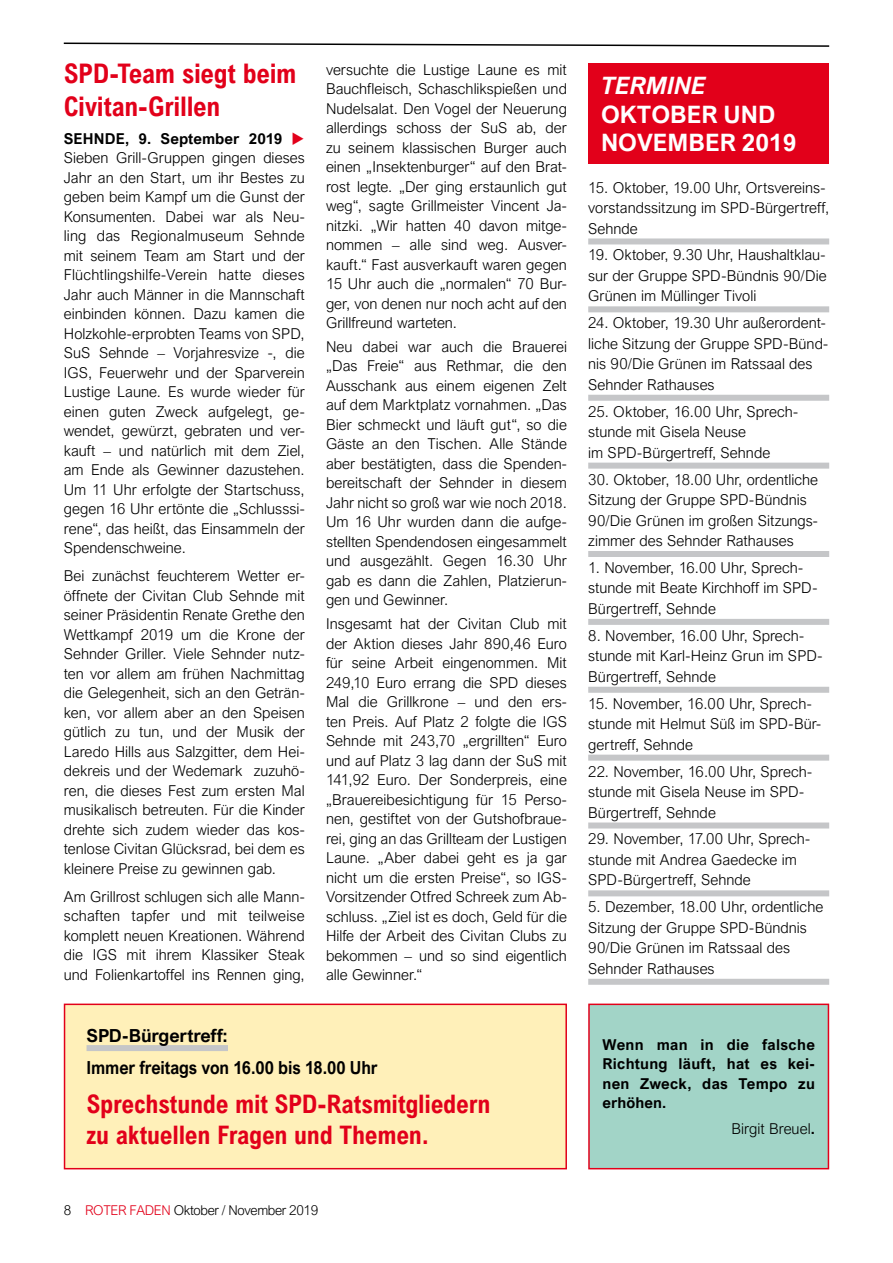
<style>
.page{position:relative;width:893px;height:1263px;background:#fff}
.page>*{position:absolute;margin:0;border:0;box-sizing:border-box;transform-origin:0 0}
.t1{font:700 27px/32.4px "Arial Nova Cond";letter-spacing:-.01em;color:#e2001a}
.t2{font:700 25.5px/30.6px "Arial Nova Cond";letter-spacing:-.01em;color:#e2001a}
.t3{font:700 24px/28.8px "Arial Nova";color:#fff}
.t4{font:italic 700 24px "Arial Nova";color:#fff}
.t5{font:700 18px/32.2px "Arial Nova";letter-spacing:-.01em;color:#000}
.t6{font:300 15px/19.5px "Arial Nova";color:#000}
.t7{font:700 15px/19.5px "Arial Nova";letter-spacing:.02em;color:#000;text-align:justify}
.t8{font:300 13.5px "Arial Nova";letter-spacing:-.025em;color:#000}
.s1{font-weight:700}
.s2{color:#e2001a}
</style>
<div class="page">
<svg style="left:63px;top:42px;width:767px;height:5px"></svg>
<div style="left:588px;top:238px;width:241px;height:6px;background:#c5c6c8"></div>
<div style="left:588px;top:306px;width:241px;height:6px;background:#c5c6c8"></div>
<div style="left:588px;top:395px;width:241px;height:6px;background:#c5c6c8"></div>
<div style="left:588px;top:463px;width:241px;height:6px;background:#c5c6c8"></div>
<div style="left:588px;top:551px;width:241px;height:6px;background:#c5c6c8"></div>
<div style="left:588px;top:619px;width:241px;height:6px;background:#c5c6c8"></div>
<div style="left:588px;top:687px;width:241px;height:6px;background:#c5c6c8"></div>
<div style="left:588px;top:755px;width:241px;height:6px;background:#c5c6c8"></div>
<div style="left:588px;top:822px;width:241px;height:6px;background:#c5c6c8"></div>
<div style="left:588px;top:890px;width:241px;height:6px;background:#c5c6c8"></div>
<div style="left:588px;top:979px;width:241px;height:6px;background:#c5c6c8"></div>
<div style="left:588px;top:64px;width:241px;height:100px;background:#e2001a"></div>
<div style="left:589px;top:1004px;width:239px;height:165px;background:#a2d4c7"></div>
<div style="left:588px;top:1003px;width:241px;height:166px;border:2px solid #e2001a"></div>
<div style="left:65px;top:1004px;width:501px;height:165px;background:#fff0b9"></div>
<div style="left:87px;top:1045px;width:141px;height:6px;background:#c5c6c8"></div>
<div style="left:64px;top:1003px;width:503px;height:166px;border:2px solid #e2001a"></div>
<h1 class="t1" style="left:64px;top:57px;width:234px">SPD-Team siegt beim<br>Civitan-Grillen</h1>
<p class="t6" style="left:64px;top:128px;width:242px;text-align:justify"><span class="s1">Sehnde, 9. September 2019</span> <span class="s2">◆ </span>Sieben Grill-Gruppen gingen dieses Jahr an den Start, um ihr Bestes zu geben beim Kampf um die Gunst der Konsumenten. Dabei war als Neu&shy;ling das Regionalmuseum Sehnde mit seinem Team am Start und der Flüchtlingshilfe-Verein hatte dieses Jahr auch Männer in die Mannschaft einbinden können. Dazu kamen die Holzkohle-erprobten Teams von SPD, SuS Sehnde – Vorjahresvize -, die IGS, Feuerwehr und der Sparverein Lustige Laune. Es wurde wieder für einen guten Zweck aufgelegt, ge&shy;wendet, gewürzt, gebraten und ver&shy;kauft – und natürlich mit dem Ziel, am Ende als Gewinner dazustehen.<br>Um 11 Uhr erfolgte der Startschuss, gegen 16 Uhr ertönte die „Schlusssi&shy;rene“, das heißt, das Einsammeln der Spendenschweine.</p>
<p class="t6" style="left:64px;top:566px;width:242px;text-align:justify">Bei zunächst feuchterem Wetter er&shy;öffnete der Civitan Club Sehnde mit seiner Präsidentin Renate Grethe den Wettkampf 2019 um die Krone der Sehnder Griller. Viele Sehnder nutz&shy;ten vor allem am frühen Nachmittag die Gelegenheit, sich an den Geträn&shy;ken, vor allem aber an den Speisen gütlich zu tun, und der Musik der Laredo Hills aus Salzgitter, dem Hei&shy;dekreis und der Wedemark zuzuhö&shy;ren, die dieses Fest zum ersten Mal musikalisch betreuten. Für die Kinder drehte sich zudem wieder das kos&shy;tenlose Civitan Glücksrad, bei dem es kleinere Preise zu gewinnen gab.</p>
<p class="t6" style="left:64px;top:886px;width:242px;text-align:justify">Am Grillrost schlugen sich alle Mann&shy;schaften tapfer und mit teilweise komplett neuen Kreationen. Während die IGS mit ihrem Klassiker Steak und Folienkartoffel ins Rennen ging,</p>
<p class="t6" style="left:326px;top:59px;width:242px;text-align:justify">versuchte die Lustige Laune es mit Bauchfleisch, Schaschlikspießen und Nudelsalat. Den Vogel der Neuerung allerdings schoss der SuS ab, der zu seinem klassischen Burger auch einen „Insektenburger“ auf den Brat&shy;rost legte. „Der ging erstaunlich gut weg“, sagte Grillmeister Vincent Ja&shy;nitzki. „Wir hatten 40 davon mitge&shy;nommen – alle sind weg. Ausver&shy;kauft.“ Fast ausverkauft waren gegen 15 Uhr auch die „normalen“ 70 Bur&shy;ger, von denen nur noch acht auf den Grillfreund warteten.</p>
<p class="t6" style="left:326px;top:337px;width:242px;text-align:justify">Neu dabei war auch die Brauerei „Das Freie“ aus Rethmar, die den Ausschank aus einem eigenen Zelt auf dem Marktplatz vornahmen. „Das Bier schmeckt und läuft gut“, so die Gäste an den Tischen. Alle Stände aber bestätigten, dass die Spenden&shy;bereitschaft der Sehnder in diesem Jahr nicht so groß war wie noch 2018.<br>Um 16 Uhr wurden dann die aufge&shy;stellten Spendendosen eingesammelt und ausgezählt. Gegen 16.30 Uhr gab es dann die Zahlen, Platzierun&shy;gen und Gewinner.</p>
<p class="t6" style="left:326px;top:614px;width:242px;text-align:justify">Insgesamt hat der Civitan Club mit der Aktion dieses Jahr 890,46 Euro für seine Arbeit eingenommen. Mit 249,10 Euro errang die SPD dieses Mal die Grillkrone – und den ers&shy;ten Preis. Auf Platz 2 folgte die IGS Sehnde mit 243,70 „ergrillten“ Euro und auf Platz 3 lag dann der SuS mit 141,92 Euro. Der Sonderpreis, eine „Brauereibesichtigung für 15 Perso&shy;nen, gestiftet von der Gutshofbraue&shy;rei, ging an das Grillteam der Lustigen Laune. „Aber dabei geht es ja gar nicht um die ersten Preise“, so IGS-Vorsitzender Otfred Schreek zum Ab&shy;schluss. „Ziel ist es doch, Geld für die Hilfe der Arbeit des Civitan Clubs zu bekommen – und so sind eigentlich alle Gewinner.“</p>
<p class="t5" style="left:87px;top:1019px;width:293px">SPD-Bürgertreff:<br>Immer freitags von 16.00 bis 18.00 Uhr</p>
<h2 class="t2" style="left:87px;top:1088px;width:405px">Sprechstunde mit SPD-Ratsmitgliedern zu aktuellen Fragen und Themen.</h2>
<h3 class="t4" style="left:601px;top:71px;width:107px">TERMINE</h3>
<h3 class="t3" style="left:601px;top:99px;width:197px">Oktober und<br>November 2019</h3>
<p class="t6" style="left:588px;top:177px;width:242px;line-height:20.5px">15. Oktober, 19.00 Uhr, Ortsvereins&shy;vorstandssitzung im SPD-Bürgertreff,<br>Sehnde</p>
<p class="t6" style="left:588px;top:245px;width:240px;line-height:20.5px;text-align:justify">19. Oktober, 9.30 Uhr, Haushaltklau&shy;sur der Gruppe SPD-Bündnis 90/Die Grünen im Müllinger Tivoli</p>
<p class="t6" style="left:588px;top:313px;width:241px;line-height:20.5px">24. Oktober, 19.30 Uhr außerordent&shy;liche Sitzung der Gruppe SPD-Bünd&shy;nis 90/Die Grünen im Ratssaal des<br>Sehnder Rathauses</p>
<p class="t6" style="left:588px;top:401px;width:211px;line-height:20.5px">25. Oktober, 16.00 Uhr, Sprech&shy;stunde mit Gisela Neuse<br>im SPD-Bürgertreff, Sehnde</p>
<p class="t6" style="left:588px;top:469px;width:231px;line-height:20.5px">30. Oktober, 18.00 Uhr, ordentliche Sitzung der Gruppe SPD-Bündnis 90/Die Grünen im großen Sitzungs&shy;zimmer des Sehnder Rathauses</p>
<p class="t6" style="left:588px;top:557px;width:231px;line-height:20.5px">1. November, 16.00 Uhr, Sprech&shy;stunde mit Beate Kirchhoff im SPD-<br>Bürgertreff, Sehnde</p>
<p class="t6" style="left:588px;top:625px;width:236px;line-height:20.5px">8. November, 16.00 Uhr, Sprech&shy;stunde mit Karl-Heinz Grun im SPD-<br>Bürgertreff, Sehnde</p>
<p class="t6" style="left:588px;top:693px;width:234px;line-height:20.5px">15. November, 16.00 Uhr, Sprech&shy;stunde mit Helmut Süß im SPD-Bür&shy;gertreff, Sehnde</p>
<p class="t6" style="left:588px;top:761px;width:226px;line-height:20.5px">22. November, 16.00 Uhr, Sprech&shy;stunde mit Gisela Neuse im SPD-<br>Bürgertreff, Sehnde</p>
<p class="t6" style="left:588px;top:829px;width:224px;line-height:20.5px">29. November, 17.00 Uhr, Sprech&shy;stunde mit Andrea Gaedecke im<br>SPD-Bürgertreff, Sehnde</p>
<p class="t6" style="left:588px;top:897px;width:237px;line-height:20.5px">5. Dezember, 18.00 Uhr, ordentliche<br>Sitzung der Gruppe SPD-Bündnis<br>90/Die Grünen im Ratssaal des<br>Sehnder Rathauses</p>
<p class="t7" style="left:602px;top:1034px;width:214px">Wenn man in die falsche Richtung läuft, hat es kei&shy;nen Zweck, das Tempo zu erhöhen.</p>
<p class="t6" style="left:731px;top:1119px;width:85px">Birgit Breuel<span class="s1">.</span></p>
<p class="t8" style="left:64px;top:1203px;width:256px">8 <span class="s2">ROTER FADEN</span> Oktober / November 2019</p>
</div>
